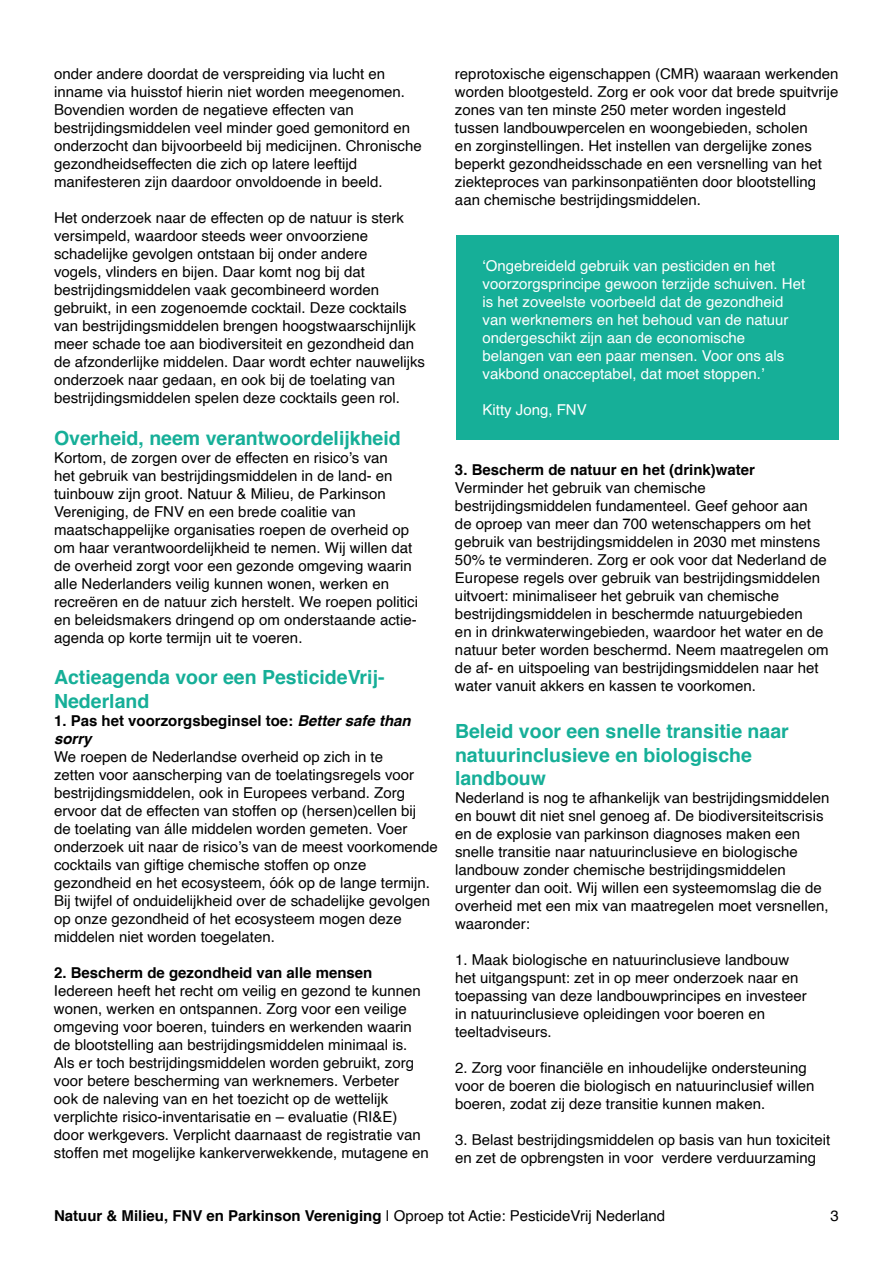
<style>
.page{position:relative;width:893px;height:1263px;background:#fff}
.page>*{position:absolute;margin:0;border:0;box-sizing:border-box;transform-origin:0 0}
.t1{font:700 19.5px/23.4px "Helvetica";color:#16af98}
.t2{font:15px/18px "Helvetica";color:#000}
.t3{font:15px/18px "Helvetica";color:#fff}
.t4{font:700 15px/18px "Helvetica";color:#000}
.s1{font-style:italic}
.s2{font-weight:400}
</style>
<div class="page">
<div style="left:456px;top:235px;width:383px;height:204px;background:#16af98"></div>
<p class="t2" style="left:54px;top:65px;width:369px">onder andere doordat de verspreiding via lucht en inname via huisstof hierin niet worden meegenomen.<br>Bovendien worden de negatieve effecten van bestrijdingsmiddelen veel minder goed gemonitord en onderzocht dan bijvoorbeeld bij medicijnen. Chronische gezondheidseffecten die zich op latere leeftijd manifesteren zijn daardoor onvoldoende in beeld.</p>
<p class="t2" style="left:54px;top:209px;width:372px">Het onderzoek naar de effecten op de natuur is sterk versimpeld, waardoor steeds weer onvoorziene schadelijke gevolgen ontstaan bij onder andere<br>vogels, vlinders en bijen. Daar komt nog bij dat bestrijdingsmiddelen vaak gecombineerd worden gebruikt, in een zogenoemde cocktail. Deze cocktails van bestrijdingsmiddelen brengen hoogstwaarschijnlijk meer schade toe aan biodiversiteit en gezondheid dan de afzonderlijke middelen. Daar wordt echter nauwelijks onderzoek naar gedaan, en ook bij de toelating van bestrijdingsmiddelen spelen deze cocktails geen rol.</p>
<h1 class="t1" style="left:54px;top:426px;width:348px">Overheid, neem verantwoordelijkheid</h1>
<p class="t2" style="left:54px;top:449px;width:366px">Kortom, de zorgen over de effecten en risico’s van<br>het gebruik van bestrijdingsmiddelen in de land- en tuinbouw zijn groot. Natuur &amp; Milieu, de Parkinson Vereniging, de FNV en een brede coalitie van maatschappelijke organisaties roepen de overheid op om haar verantwoordelijkheid te nemen. Wij willen dat de overheid zorgt voor een gezonde omgeving waarin alle Nederlanders veilig kunnen wonen, werken en recreëren en de natuur zich herstelt. We roepen politici en beleidsmakers dringend op om onderstaande actie&shy;agenda op korte termijn uit te voeren.</p>
<h1 class="t1" style="left:54px;top:666px;width:332px">Actieagenda voor een PesticideVrij-<br>Nederland</h1>
<p class="t4" style="left:54px;top:711px;width:358px">1. Pas het voorzorgsbeginsel toe: <span class="s1">Better safe than sorry</span></p>
<p class="t2" style="left:54px;top:748px;width:385px">We roepen de Nederlandse overheid op zich in te<br>zetten voor aanscherping van de toelatingsregels voor bestrijdingsmiddelen, ook in Europees verband. Zorg ervoor dat de effecten van stoffen op (hersen)cellen bij<br>de toelating van álle middelen worden gemeten. Voer onderzoek uit naar de risico’s van de meest voorkomende cocktails van giftige chemische stoffen op onze gezondheid en het ecosysteem, óók op de lange termijn.<br>Bij twijfel of onduidelijkheid over de schadelijke gevolgen op onze gezondheid of het ecosysteem mogen deze middelen niet worden toegelaten.</p>
<p class="t4" style="left:54px;top:963px;width:320px">2. Bescherm de gezondheid van alle mensen</p>
<p class="t2" style="left:54px;top:982px;width:376px">Iedereen heeft het recht om veilig en gezond te kunnen wonen, werken en ontspannen. Zorg voor een veilige omgeving voor boeren, tuinders en werkenden waarin de blootstelling aan bestrijdingsmiddelen minimaal is.<br>Als er toch bestrijdingsmiddelen worden gebruikt, zorg voor betere bescherming van werknemers. Verbeter<br>ook de naleving van en het toezicht op de wettelijk verplichte risico-inventarisatie en – evaluatie (RI&amp;E) door werkgevers. Verplicht daarnaast de registratie van stoffen met mogelijke kankerverwekkende, mutagene en</p>
<p class="t2" style="left:455px;top:65px;width:385px">reprotoxische eigenschappen (CMR) waaraan werkenden worden blootgesteld. Zorg er ook voor dat brede spuitvrije zones van ten minste 250 meter worden ingesteld<br>tussen landbouwpercelen en woongebieden, scholen<br>en zorginstellingen. Het instellen van dergelijke zones beperkt gezondheidsschade en een versnelling van het ziekteproces van parkinsonpatiënten door blootstelling aan chemische bestrijdingsmiddelen.</p>
<p class="t3" style="left:482px;top:257px;width:324px">‘Ongebreideld gebruik van pesticiden en het voorzorgsprincipe gewoon terzijde schuiven. Het is het zoveelste voorbeeld dat de gezondheid van werknemers en het behoud van de natuur ondergeschikt zijn aan de economische belangen van een paar mensen. Voor ons als vakbond onacceptabel, dat moet stoppen.’</p>
<p class="t3" style="left:482px;top:401px;width:106px">Kitty Jong, FNV</p>
<p class="t4" style="left:455px;top:461px;width:302px">3. Bescherm de natuur en het (drink)water</p>
<p class="t2" style="left:455px;top:479px;width:375px">Verminder het gebruik van chemische bestrijdingsmiddelen fundamenteel. Geef gehoor aan<br>de oproep van meer dan 700 wetenschappers om het gebruik van bestrijdingsmiddelen in 2030 met minstens 50% te verminderen. Zorg er ook voor dat Nederland de Europese regels over gebruik van bestrijdingsmiddelen uitvoert: minimaliseer het gebruik van chemische bestrijdingsmiddelen in beschermde natuurgebieden<br>en in drinkwaterwingebieden, waardoor het water en de natuur beter worden beschermd. Neem maatregelen om de af- en uitspoeling van bestrijdingsmiddelen naar het water vanuit akkers en kassen te voorkomen.</p>
<h1 class="t1" style="left:455px;top:720px;width:335px">Beleid voor een snelle transitie naar natuurinclusieve en biologische landbouw</h1>
<p class="t2" style="left:455px;top:789px;width:376px">Nederland is nog te afhankelijk van bestrijdingsmiddelen en bouwt dit niet snel genoeg af. De biodiversiteitscrisis en de explosie van parkinson diagnoses maken een snelle transitie naar natuurinclusieve en biologische landbouw zonder chemische bestrijdingsmiddelen urgenter dan ooit. Wij willen een systeemomslag die de overheid met een mix van maatregelen moet versnellen, waaronder:</p>
<p class="t2" style="left:455px;top:951px;width:353px">1. Maak biologische en natuurinclusieve landbouw het uitgangspunt: zet in op meer onderzoek naar en toepassing van deze landbouwprincipes en investeer in natuurinclusieve opleidingen voor boeren en teeltadviseurs.</p>
<p class="t2" style="left:455px;top:1059px;width:361px">2. Zorg voor financiële en inhoudelijke ondersteuning voor de boeren die biologisch en natuurinclusief willen boeren, zodat zij deze transitie kunnen maken.</p>
<p class="t2" style="left:455px;top:1131px;width:377px">3. Belast bestrijdingsmiddelen op basis van hun toxiciteit en zet de opbrengsten in voor verdere verduurzaming</p>
<p class="t4" style="left:54px;top:1207px;width:613px">Natuur &amp; Milieu, FNV en Parkinson Vereniging <span class="s2">| Oproep tot Actie: PesticideVrij Nederland</span></p>
<p class="t2" style="left:831px;top:1207px;width:10px">3</p>
</div>
